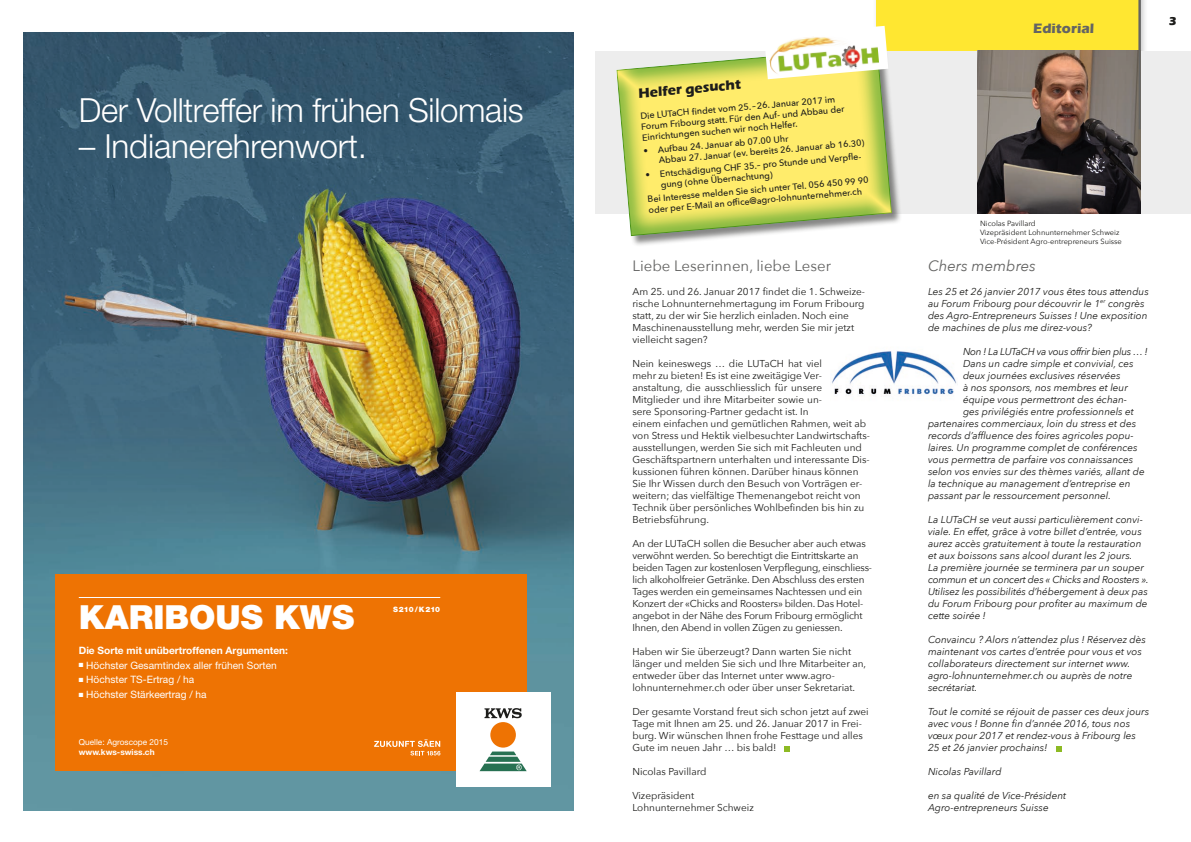
<style>
.page{position:relative;width:1191px;height:842px;background:#fff}
.page>*{position:absolute;margin:0;border:0;box-sizing:border-box;transform-origin:0 0}
.t1{font:300 33.3px "Helvetica Neue LT";letter-spacing:-.01em;color:#fff}
.t2{font:900 33.3px "Helvetica Neue LT";color:#fff}
.t3{font:15px "Avenir Next";color:#646463}
.t4{font:italic 15px "Avenir Next";color:#646463}
.t5{font:700 14px "Eras ITC";color:#646463}
.t6{font:700 13.9px "Eras ITC";color:#1d1d1b}
.t7{font:700 12px "Eras ITC";color:#1d1d1b}
.t8{font:10.2px "Helvetica Neue LT";color:#fff}
.t9{font:700 10.2px "Helvetica Neue LT";color:#fff}
.t10{font:10px/12px "Avenir Next";color:#1d1d1b}
.t11{font:italic 10px/12px "Avenir Next";color:#1d1d1b}
.t12{font:italic 10px "Avenir Next";letter-spacing:-.03em;color:#1d1d1b}
.t13{font:500 9px/10.8px "Avenir Next";color:#1d1d1b}
.t14{font:8.3px "Helvetica Neue LT";color:#fff}
.t15{font:700 8.3px "Helvetica Neue LT";color:#fff}
.t16{font:7.5px/9px "Avenir Next";color:#1d1d1b}
.t17{font:900 7.4px "Helvetica Neue LT";color:#fff}
</style>
<div class="page">
<div style="left:872px;top:0;width:276px;height:66px;background:#1d1d1b;opacity:.25"></div>
<div style="left:876px;top:0;width:263px;height:57px;background:#ffe731"></div>
<div style="left:595px;top:51px;width:596px;height:163px;background:#ededed"></div>
<img style="left:977px;top:51px;width:163px;height:163px">
<svg style="left:784px;top:746px;width:6px;height:5px"></svg>
<svg style="left:1056px;top:746px;width:5px;height:5px"></svg>
<img style="left:24px;top:33px;width:549px;height:777px">
<div style="left:55px;top:575px;width:471px;height:196px;background:#ee7303"></div>
<hr style="left:79px;top:597px;width:361px;height:1px;background:#fff">
<div style="left:456px;top:693px;width:94px;height:94px;background:#fff"></div>
<svg style="left:479px;top:751px;width:47px;height:20px"></svg>
<div style="left:490px;top:722px;width:26px;height:26px;background:#ee7303;border-radius:50%"></div>
<svg style="left:484px;top:708px;width:38px;height:10px"></svg>
<svg style="left:374px;top:739px;width:66px;height:16px"></svg>
<img style="left:832px;top:351px;width:125px;height:45px">
<hr style="left:1138px;top:0;width:2px;height:129px;background:#646463">
<div style="left:617px;top:48px;width:285px;height:199px;background:#1d1d1b;opacity:.53"></div>
<svg style="left:616px;top:48px;width:277px;height:189px;background:#e6e176"></svg>
<svg style="left:764px;top:26px;width:124px;height:53px"></svg>
<img style="left:768px;top:31px;width:111px;height:45px">
<h1 class="t1" style="left:79px;top:89px;width:446px">Der Volltreffer im frühen Silomais</h1>
<h1 class="t1" style="left:79px;top:126px;width:290px">– Indianerehrenwort.</h1>
<h1 class="t2" style="left:79px;top:598px;width:277px">KARIBOUS KWS</h1>
<p class="t17" style="left:393px;top:605px;width:49px">S210/K210</p>
<p class="t9" style="left:79px;top:644px;width:211px">Die Sorte mit unübertroffenen Argumenten:</p>
<p class="t8" style="left:79px;top:659px;width:200px">■ Höchster Gesamtindex aller frühen Sorten</p>
<p class="t8" style="left:79px;top:674px;width:117px">■ Höchster TS-Ertrag / ha</p>
<p class="t8" style="left:79px;top:688px;width:129px">■ Höchster Stärkeertrag / ha</p>
<p class="t14" style="left:79px;top:737px;width:91px">Quelle: Agroscope 2015</p>
<p class="t15" style="left:79px;top:747px;width:77px">www.kws-swiss.ch</p>
<h3 class="t6" style="left:637px;top:85px;width:104px;rotate:-5deg">Helfer gesucht</h3>
<p class="t13" style="left:640px;top:110px;width:205px;rotate:-5deg">Die LUTaCH fi ndet vom 25.–26. Januar 2017 im<br>Forum Fribourg statt. Für den Auf- und Abbau der<br>Einrichtungen suchen wir noch Helfer.</p>
<p class="t13" style="left:657px;top:144px;width:208px;text-indent:-14px;rotate:-5deg">• Aufbau 24. Januar ab 07.00 Uhr<br>Abbau 27. Januar (ev. bereits 26. Januar ab 16.30)</p>
<p class="t13" style="left:659px;top:168px;width:210px;text-indent:-14px;rotate:-5deg">• Entschädigung CHF 35.– pro Stunde und Verpfl e&shy;gung (ohne Übernachtung)</p>
<p class="t13" style="left:647px;top:193px;width:223px;rotate:-5deg">Bei Interesse melden Sie sich unter Tel. 056 450 99 90 oder per E-Mail an offi ce@agro-lohnunternehmer.ch</p>
<h2 class="t3" style="left:632px;top:253px;width:200px">Liebe Leserinnen, liebe Leser</h2>
<p class="t10" style="left:632px;top:285px;width:234px">Am 25. und 26. Januar 2017 findet die 1. Schweize&shy;rische Lohnunternehmertagung im Forum Fribourg statt, zu der wir Sie herzlich einladen. Noch eine Maschinenausstellung mehr, werden Sie mir jetzt vielleicht sagen?</p>
<p class="t10" style="left:632px;top:357px;width:239px">Nein keineswegs … die LUTaCH hat viel<br>mehr zu bieten! Es ist eine zweitägige Ver&shy;anstaltung, die ausschliesslich für unsere Mitglieder und ihre Mitarbeiter sowie un-<br>sere Sponsoring-Partner gedacht ist. In<br>einem einfachen und gemütlichen Rahmen, weit ab von Stress und Hektik vielbesuchter Landwirtschafts&shy;ausstellungen, werden Sie sich mit Fachleuten und Geschäftspartnern unterhalten und interessante Dis&shy;kussionen führen können. Darüber hinaus können Sie Ihr Wissen durch den Besuch von Vorträgen er&shy;weitern; das vielfältige Themenangebot reicht von Technik über persönliches Wohlbefinden bis hin zu Betriebsführung.</p>
<p class="t10" style="left:632px;top:537px;width:241px">An der LUTaCH sollen die Besucher aber auch etwas-- verwöhnt werden. So berechtigt die Eintrittskarte an beiden Tagen zur kostenlosen Verpflegung, einschliess&shy;lich alkoholfreier Getränke. Den Abschluss des ersten Tages werden ein gemeinsames Nachtessen und ein Konzert der «Chicks and Roosters» bilden. Das Hotel&shy;angebot in der Nähe des Forum Fribourg ermöglicht Ihnen, den Abend in vollen Zügen zu geniessen.</p>
<p class="t10" style="left:632px;top:645px;width:235px">Haben wir Sie überzeugt? Dann warten Sie nicht länger und melden Sie sich und Ihre Mitarbeiter an, entweder über das Internet unter www.agro&shy;lohnunternehmer.ch oder über unser Sekretariat.</p>
<p class="t10" style="left:632px;top:705px;width:238px">Der gesamte Vorstand freut sich schon jetzt auf zwei Tage mit Ihnen am 25. und 26. Januar 2017 in Frei&shy;burg. Wir wünschen Ihnen frohe Festtage und alles Gute im neuen Jahr … bis bald!</p>
<p class="t10" style="left:632px;top:765px;width:76px">Nicolas Pavillard</p>
<p class="t10" style="left:632px;top:789px;width:123px">Vizepräsident<br>Lohnunternehmer Schweiz</p>
<h3 class="t5" style="left:1033px;top:21px;width:63px">Editorial</h3>
<p class="t7" style="left:1168px;top:14px;width:9px">3</p>
<p class="t16" style="left:980px;top:218px;width:143px">Nicolas Pavillard<br>Vizepräsident Lohnunternehmer Schweiz<br>Vice-Président Agro-entrepreneurs Suisse</p>
<h2 class="t4" style="left:928px;top:253px;width:109px">Chers membres</h2>
<p class="t11" style="left:928px;top:285px;width:222px">Les 25 et 26 janvier 2017 vous êtes tous attendus au Forum Fribourg pour découvrir le 1<sup>er</sup> congrès des Agro-Entrepreneurs Suisses ! Une exposition de machines de plus me direz-vous?</p>
<p class="t12" style="left:963px;top:343px;width:186px">Non ! La LUTaCH va vous offrir bien plus … !</p>
<p class="t11" style="left:963px;top:357px;width:172px">Dans un cadre simple et convivial, ces</p>
<p class="t11" style="left:963px;top:369px;width:159px">deux journées exclusives réservées</p>
<p class="t11" style="left:963px;top:381px;width:166px">à nos sponsors, nos membres et leur</p>
<p class="t11" style="left:963px;top:393px;width:166px">équipe vous permettront des échan-</p>
<p class="t11" style="left:963px;top:405px;width:172px">ges privilégiés entre professionnels et</p>
<p class="t11" style="left:928px;top:417px;width:210px">partenaires commerciaux, loin du stress et des</p>
<p class="t11" style="left:928px;top:429px;width:207px">records d’affluence des foires agricoles popu-</p>
<p class="t11" style="left:928px;top:441px;width:211px">laires. Un programme complet de conférences</p>
<p class="t11" style="left:928px;top:453px;width:207px">vous permettra de parfaire vos connaissances</p>
<p class="t11" style="left:928px;top:465px;width:218px">selon vos envies sur des thèmes variés, allant de</p>
<p class="t11" style="left:928px;top:477px;width:204px">la technique au management d’entreprise en</p>
<p class="t11" style="left:928px;top:489px;width:184px">passant par le ressourcement personnel.</p>
<p class="t11" style="left:928px;top:513px;width:222px">La LUTaCH se veut aussi particulièrement convi&shy;viale. En effet, grâce à votre billet d’entrée, vous aurez accès gratuitement à toute la restauration et aux boissons sans alcool durant les 2 jours.<br>La première journée se terminera par un souper commun et un concert des « Chicks and Roosters ».<br>Utilisez les possibilités d’hébergement à deux pas du Forum Fribourg pour profiter au maximum de cette soirée !</p>
<p class="t11" style="left:928px;top:633px;width:219px">Convaincu ? Alors n’attendez plus ! Réservez dès maintenant vos cartes d’entrée pour vous et vos collaborateurs directement sur internet www. agro-lohnunternehmer.ch ou auprès de notre secrétariat.</p>
<p class="t11" style="left:928px;top:705px;width:223px">Tout le comité se réjouit de passer ces deux jours avec vous ! Bonne fin d’année 2016, tous nos vœux pour 2017 et rendez-vous à Fribourg les 25 et 26 janvier prochains!</p>
<p class="t11" style="left:928px;top:765px;width:75px">Nicolas Pavillard</p>
<p class="t11" style="left:928px;top:789px;width:140px">en sa qualité de Vice-Président<br>Agro-entrepreneurs Suisse</p>
</div>
